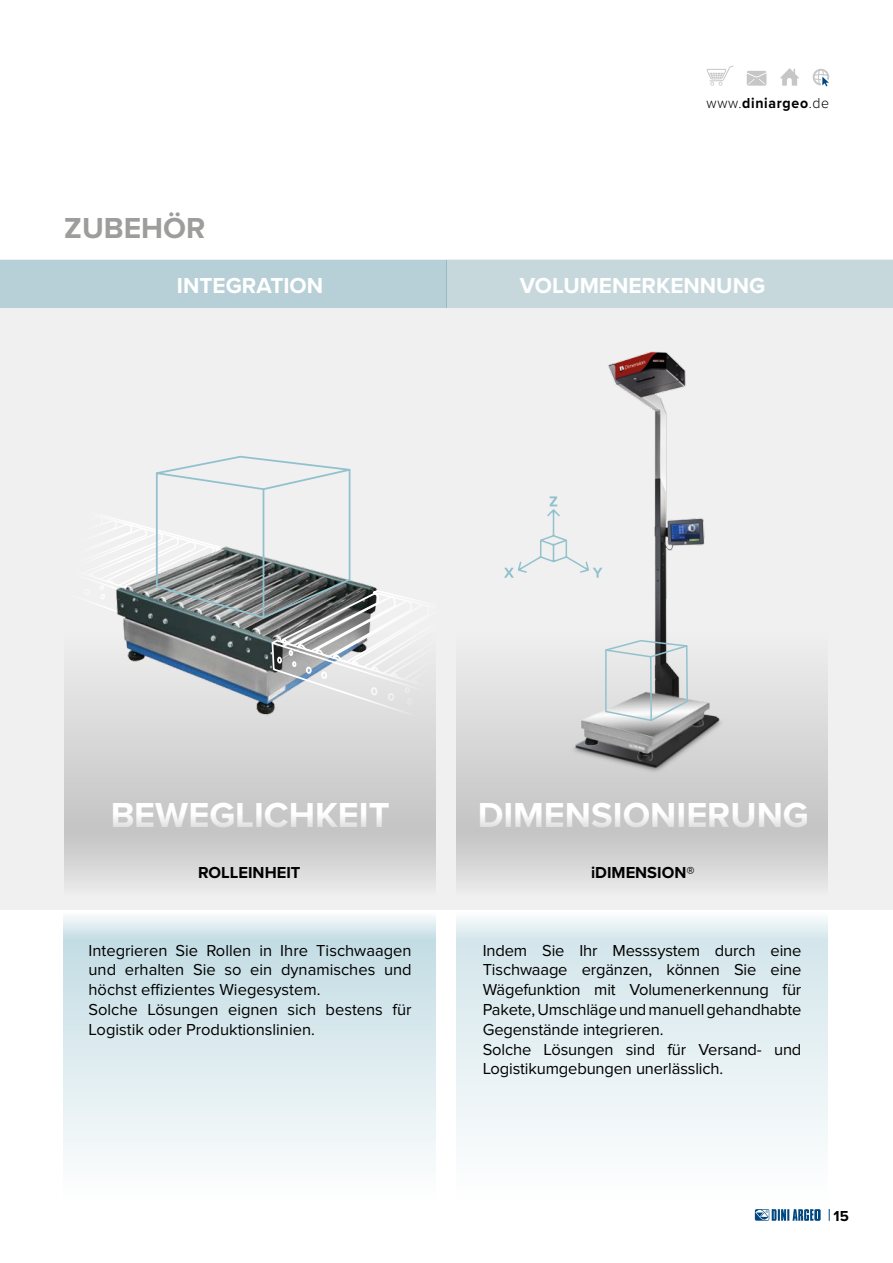
<style>
.page{position:relative;width:893px;height:1263px;background:#fff}
.page>*{position:absolute;margin:0;border:0;box-sizing:border-box;transform-origin:0 0}
.t1{font:700 36px "Proxima Nova";color:#fff}
.t2{font:700 30px "Proxima Nova";color:#9d9d9c}
.t3{font:700 22.5px "Proxima Nova";color:#fff}
.t4{font:16.5px/19.8px "Proxima Nova";letter-spacing:-.01em;color:#000}
.t5{font:700 16.5px "Proxima Nova";color:#000}
.t6{font:700 15px "Proxima Nova";letter-spacing:.05em;color:#000;scale:.94 1}
.t7{font:700 15px "Proxima Nova";letter-spacing:.05em;color:#000}
.s1{font-weight:300}
</style>
<div class="page">
<svg style="left:829px;top:1209px;width:1px;height:12px"></svg>
<svg style="left:755px;top:1209px;width:66px;height:12px"></svg>
<div style="left:0;top:259px;width:893px;height:651px;background:#f0f0f0"></div>
<svg style="left:64px;top:916px;width:372px;height:241px"></svg>
<svg style="left:813px;top:69px;width:16px;height:17px"></svg>
<svg style="left:780px;top:68px;width:19px;height:18px"></svg>
<svg style="left:747px;top:71px;width:19px;height:15px"></svg>
<svg style="left:707px;top:66px;width:27px;height:20px"></svg>
<div style="left:0;top:260px;width:446px;height:48px;background:#b7cfd6"></div>
<div style="left:446px;top:260px;width:447px;height:48px;background:#c7d8dd"></div>
<svg style="left:64px;top:677px;width:372px;height:207px;fill:#cfcfcf"></svg>
<svg style="left:456px;top:677px;width:372px;height:207px;fill:#d1d1d1"></svg>
<svg style="left:456px;top:918px;width:372px;height:223px;fill:#e4eff3"></svg>
<img style="left:561px;top:351px;width:176px;height:433px">
<div style="left:107px;top:727px;width:286px;height:6px;background:#dadada"></div>
<img style="left:581px;top:689px;width:129px;height:75px">
<svg style="left:604px;top:638px;width:85px;height:85px"></svg>
<svg style="left:504px;top:496px;width:98px;height:82px"></svg>
<svg style="left:68px;top:455px;width:368px;height:272px"></svg>
<h2 class="t2" style="left:64px;top:206px;width:143px">ZUBEHÖR</h2>
<p class="t6" style="left:707px;top:92px;width:132px"><span class="s1">www.</span>diniargeo<span class="s1">.de</span></p>
<h3 class="t3" style="left:177px;top:269px;width:148px">INTEGRATION</h3>
<h3 class="t3" style="left:520px;top:269px;width:247px">VOLUMENERKENNUNG</h3>
<h1 class="t1" style="left:110px;top:788px;width:281px">BEWEGLICHKEIT</h1>
<h1 class="t1" style="left:477px;top:788px;width:333px">DIMENSIONIERUNG</h1>
<p class="t5" style="left:198px;top:860px;width:104px">ROLLEINHEIT</p>
<p class="t5" style="left:591px;top:860px;width:105px">iDIMENSION®</p>
<p class="t4" style="left:88px;top:940px;width:325px">Integrieren Sie Rollen in Ihre Tischwaagen und erhalten Sie so ein dynamisches und höchst effizientes Wiegesystem.<br>Solche Lösungen eignen sich bestens für Logistik oder Produktionslinien.</p>
<p class="t4" style="left:483px;top:940px;width:320px">Indem Sie Ihr Messsystem durch eine Tischwaage ergänzen, können Sie eine Wägefunktion mit Volumenerkennung für Pakete, Umschläge und manuell gehandhabte Gegenstände integrieren.<br>Solche Lösungen sind für Versand- und Logistikumgebungen unerlässlich.</p>
<p class="t7" style="left:833px;top:1204px;width:17px">15</p>
</div>
